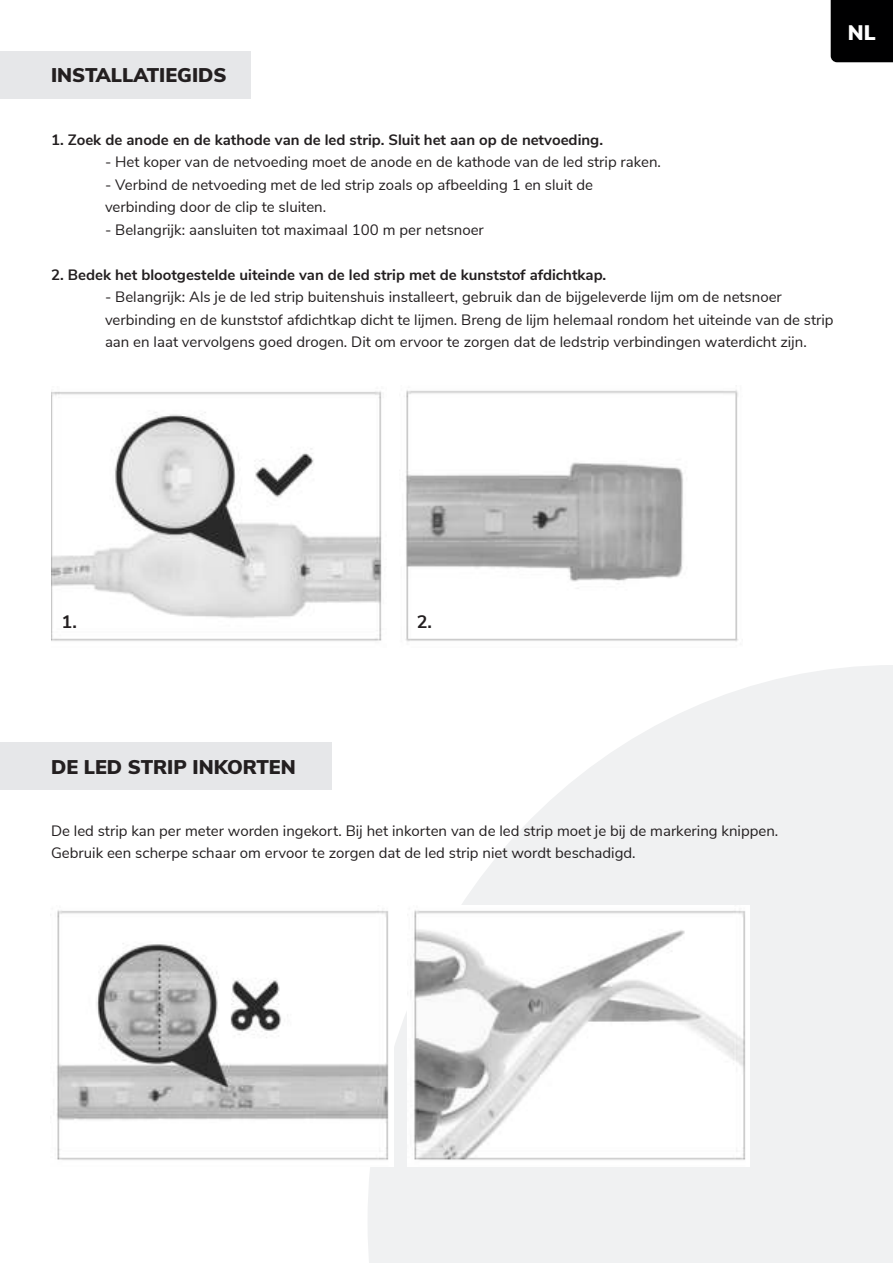
<style>
.page{position:relative;width:893px;height:1263px;background:#fff}
.page>*{position:absolute;margin:0;border:0;box-sizing:border-box;transform-origin:0 0}
.t1{font:900 21px "Nunito Sans";color:#fff}
.t2{font:900 19.8px "Nunito Sans";color:#231f20}
.t3{font:700 18px "Nunito Sans";color:#231f20}
.t4{font:15px/22.5px "Nunito Sans";color:#231f20}
.t5{font:700 15px "Nunito Sans";color:#231f20}
</style>
<div class="page">
<svg style="left:368px;top:665px;width:525px;height:598px;fill:#f0f1f2"></svg>
<div style="left:0;top:51px;width:251px;height:48px;background:#e6e7e9"></div>
<div style="left:0;top:742px;width:332px;height:48px;background:#e6e7e9"></div>
<div style="left:831px;top:0;width:62px;height:62px;background:#000001"></div>
<img style="left:51px;top:391px;width:331px;height:250px">
<img style="left:405px;top:390px;width:333px;height:252px">
<img style="left:57px;top:905px;width:336px;height:261px">
<img style="left:407px;top:905px;width:342px;height:261px">
<h2 class="t2" style="left:51px;top:64px;width:177px">INSTALLATIEGIDS</h2>
<h1 class="t1" style="left:848px;top:20px;width:29px">NL</h1>
<p class="t5" style="left:51px;top:133px;width:553px">1. Zoek de anode en de kathode van de led strip. Sluit het aan op de netvoeding.</p>
<p class="t4" style="left:105px;top:151px;width:557px">- Het koper van de netvoeding moet de anode en de kathode van de led strip raken.</p>
<p class="t4" style="left:105px;top:173px;width:490px">- Verbind de netvoeding met de led strip zoals op afbeelding 1 en sluit de verbinding door de clip te sluiten.</p>
<p class="t4" style="left:105px;top:217px;width:380px">- Belangrijk: aansluiten tot maximaal 100 m per netsnoer</p>
<p class="t5" style="left:51px;top:268px;width:557px">2. Bedek het blootgestelde uiteinde van de led strip met de kunststof afdichtkap.</p>
<p class="t4" style="left:105px;top:285px;width:730px">- Belangrijk: Als je de led strip buitenshuis installeert, gebruik dan de bijgeleverde lijm om de netsnoer verbinding en de kunststof afdichtkap dicht te lijmen. Breng de lijm helemaal rondom het uiteinde van de strip aan en laat vervolgens goed drogen. Dit om ervoor te zorgen dat de ledstrip verbindingen waterdicht zijn.</p>
<p class="t3" style="left:62px;top:615px;width:17px">1.</p>
<p class="t3" style="left:417px;top:615px;width:17px">2.</p>
<h2 class="t2" style="left:51px;top:756px;width:246px">DE LED STRIP INKORTEN</h2>
<p class="t4" style="left:51px;top:819px;width:729px">De led strip kan per meter worden ingekort. Bij het inkorten van de led strip moet je bij de markering knippen.<br>Gebruik een scherpe schaar om ervoor te zorgen dat de led strip niet wordt beschadigd.</p>
</div>
